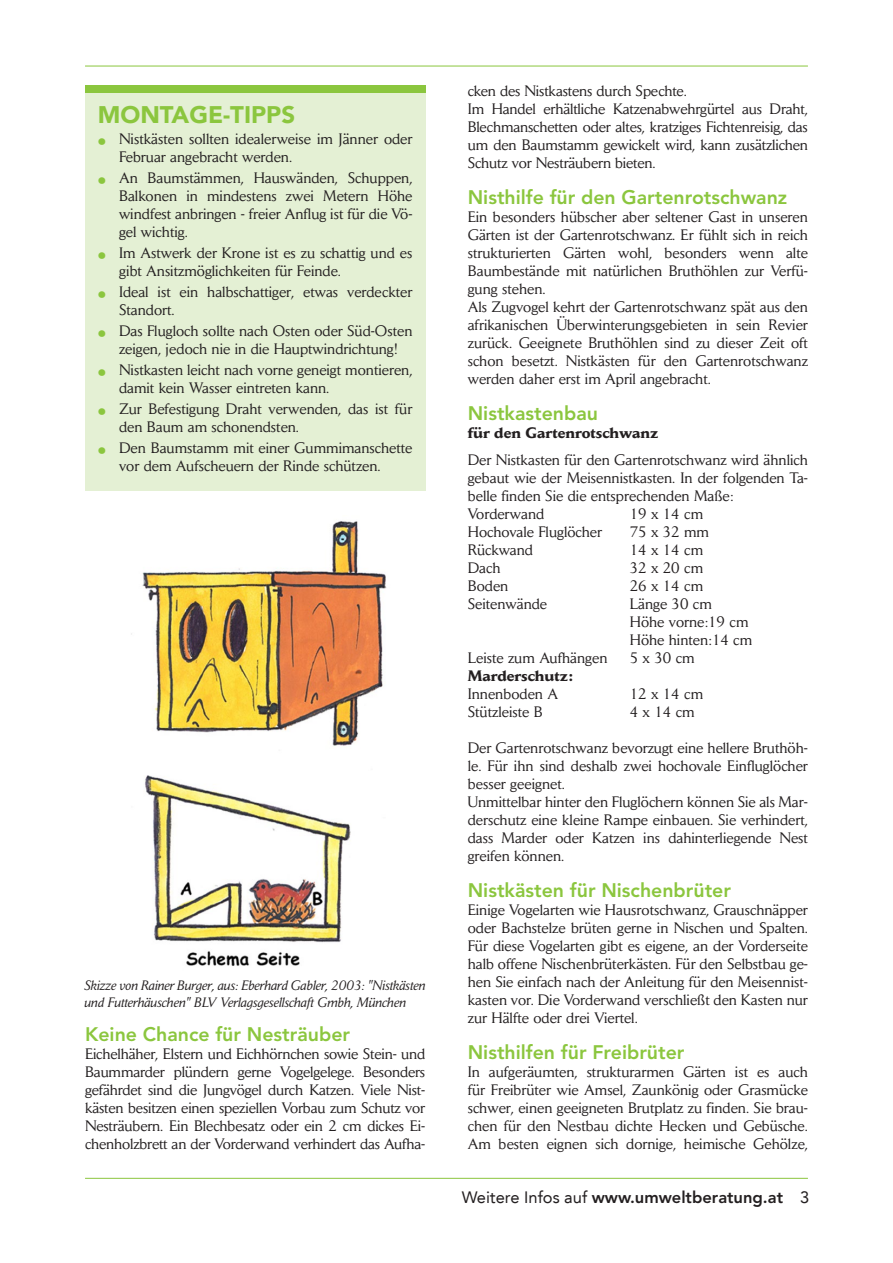
<style>
.page{position:relative;width:893px;height:1263px;background:#fff}
.page>*{position:absolute;margin:0;border:0;box-sizing:border-box;transform-origin:0 0}
.t1{font:900 24px "Avenir LT";color:#8bc63e}
.t2{font:800 19.5px "Avenir LT Std";color:#8bc63e}
.t3{font:800 16.5px "Avenir LT Std";color:#231f20}
.t4{font:16.5px "Avenir LT";color:#231f20}
.t5{font:15px/18px "Daily News BQ";color:#231f20;text-align:justify}
.t6{font:700 15px "Daily News BQ";color:#231f20}
.t7{font:italic 13.5px/16.2px "Daily News BQ";color:#231f20}
.s1{font-size:31.5px;color:#8bc63e}
.s2{font-family:"Avenir LT";font-weight:400}
</style>
<div class="page">
<hr style="left:85px;top:66px;width:723px;height:1px;background:#8bc63e">
<hr style="left:85px;top:1178px;width:723px;height:1px;background:#8bc63e">
<div style="left:85px;top:92px;width:340px;height:399px;background:#e4f0d4"></div>
<div style="left:85px;top:85px;width:340px;height:7px;background:#8bc63e"></div>
<img style="left:131px;top:521px;width:256px;height:445px">
<p class="t1" style="left:98px;top:101px;width:199px">MONTAGE-TIPPS</p>
<p class="t5" style="left:119px;top:130px;width:295px;text-indent:-21px"><span class="s1">•</span> Nistkästen sollten idealerweise im Jänner oder<br>Februar angebracht werden.</p>
<p class="t5" style="left:119px;top:169px;width:295px;text-indent:-21px"><span class="s1">•</span> An Baumstämmen, Hauswänden, Schuppen, Balkonen in mindestens zwei Metern Höhe windfest anbringen - freier Anflug ist für die Vö&shy;gel wichtig.</p>
<p class="t5" style="left:119px;top:244px;width:295px;text-indent:-21px"><span class="s1">•</span> Im Astwerk der Krone ist es zu schattig und es gibt Ansitzmöglichkeiten für Feinde.</p>
<p class="t5" style="left:119px;top:283px;width:295px;text-indent:-21px"><span class="s1">•</span> Ideal ist ein halbschattiger, etwas verdeckter<br>Standort.</p>
<p class="t5" style="left:98px;top:322px;width:316px;text-align:center"><span class="s1">•</span> Das Flugloch sollte nach Osten oder Süd-Osten zeigen, jedoch nie in die Hauptwindrichtung!</p>
<p class="t5" style="left:119px;top:361px;width:295px;text-indent:-21px"><span class="s1">•</span> Nistkasten leicht nach vorne geneigt montieren, damit kein Wasser eintreten kann.</p>
<p class="t5" style="left:119px;top:400px;width:295px;text-indent:-21px"><span class="s1">•</span> Zur Befestigung Draht verwenden, das ist für den Baum am schonendsten.</p>
<p class="t5" style="left:119px;top:439px;width:295px;text-indent:-21px"><span class="s1">•</span> Den Baumstamm mit einer Gummimanschette vor dem Aufscheuern der Rinde schützen.</p>
<p class="t7" style="left:84px;top:977px;width:343px">Skizze von Rainer Burger, aus: Eberhard Gabler, 2003: "Nistkästen und Futterhäuschen" BLV Verlagsgesellschaft Gmbh, München</p>
<p class="t2" style="left:85px;top:1023px;width:267px">Keine Chance für Nesträuber</p>
<p class="t5" style="left:85px;top:1044px;width:342px">Eichelhäher, Elstern und Eichhörnchen sowie Stein- und Baummarder plündern gerne Vogelgelege. Besonders gefährdet sind die Jungvögel durch Katzen. Viele Nist&shy;kästen besitzen einen speziellen Vorbau zum Schutz vor Nesträubern. Ein Blechbesatz oder ein 2 cm dickes Ei&shy;chenholzbrett an der Vorderwand verhindert das Aufha-</p>
<p class="t5" style="left:468px;top:82px;width:221px">cken des Nistkastens durch Spechte.</p>
<p class="t5" style="left:468px;top:100px;width:342px">Im Handel erhältliche Katzenabwehrgürtel aus Draht, Blechmanschetten oder altes, kratziges Fichtenreisig, das um den Baumstamm gewickelt wird, kann zusätzlichen Schutz vor Nesträubern bieten.</p>
<p class="t2" style="left:468px;top:186px;width:321px">Nisthilfe für den Gartenrotschwanz</p>
<p class="t5" style="left:468px;top:208px;width:342px">Ein besonders hübscher aber seltener Gast in unseren Gärten ist der Gartenrotschwanz. Er fühlt sich in reich strukturierten Gärten wohl, besonders wenn alte Baumbestände mit natürlichen Bruthöhlen zur Verfü&shy;gung stehen.</p>
<p class="t5" style="left:468px;top:298px;width:342px">Als Zugvogel kehrt der Gartenrotschwanz spät aus den afrikanischen Überwinterungsgebieten in sein Revier zurück. Geeignete Bruthöhlen sind zu dieser Zeit oft schon besetzt. Nistkästen für den Gartenrotschwanz werden daher erst im April angebracht.</p>
<p class="t2" style="left:468px;top:402px;width:132px">Nistkastenbau</p>
<p class="t6" style="left:468px;top:424px;width:192px">für den Gartenrotschwanz</p>
<p class="t5" style="left:468px;top:451px;width:342px">Der Nistkasten für den Gartenrotschwanz wird ähnlich gebaut wie der Meisennistkasten. In der folgenden Ta&shy;belle finden Sie die entsprechenden Maße:</p>
<p class="t5" style="left:468px;top:505px;width:78px">Vorderwand</p>
<p class="t5" style="left:630px;top:505px;width:75px">19 x 14 cm</p>
<p class="t5" style="left:468px;top:523px;width:136px">Hochovale Fluglöcher</p>
<p class="t5" style="left:630px;top:523px;width:81px">75 x 32 mm</p>
<p class="t5" style="left:468px;top:541px;width:67px">Rückwand</p>
<p class="t5" style="left:630px;top:541px;width:75px">14 x 14 cm</p>
<p class="t5" style="left:468px;top:559px;width:34px">Dach</p>
<p class="t5" style="left:630px;top:559px;width:75px">32 x 20 cm</p>
<p class="t5" style="left:468px;top:577px;width:42px">Boden</p>
<p class="t5" style="left:630px;top:577px;width:75px">26 x 14 cm</p>
<p class="t5" style="left:468px;top:595px;width:81px">Seitenwände</p>
<p class="t5" style="left:630px;top:595px;width:84px">Länge 30 cm</p>
<p class="t5" style="left:630px;top:613px;width:120px">Höhe vorne:19 cm</p>
<p class="t5" style="left:630px;top:631px;width:124px">Höhe hinten:14 cm</p>
<p class="t5" style="left:468px;top:649px;width:141px">Leiste zum Aufhängen</p>
<p class="t5" style="left:630px;top:649px;width:66px">5 x 30 cm</p>
<p class="t6" style="left:468px;top:667px;width:107px">Marderschutz:</p>
<p class="t5" style="left:468px;top:685px;width:92px">Innenboden A</p>
<p class="t5" style="left:630px;top:685px;width:75px">12 x 14 cm</p>
<p class="t5" style="left:468px;top:703px;width:76px">Stützleiste B</p>
<p class="t5" style="left:630px;top:703px;width:66px">4 x 14 cm</p>
<p class="t5" style="left:468px;top:739px;width:342px">Der Gartenrotschwanz bevorzugt eine hellere Bruthöh&shy;le. Für ihn sind deshalb zwei hochovale Einfluglöcher besser geeignet.</p>
<p class="t5" style="left:468px;top:793px;width:342px">Unmittelbar hinter den Fluglöchern können Sie als Mar&shy;derschutz eine kleine Rampe einbauen. Sie verhindert, dass Marder oder Katzen ins dahinterliegende Nest greifen können.</p>
<p class="t2" style="left:468px;top:879px;width:265px">Nistkästen für Nischenbrüter</p>
<p class="t5" style="left:468px;top:901px;width:342px">Einige Vogelarten wie Hausrotschwanz, Grauschnäpper oder Bachstelze brüten gerne in Nischen und Spalten.<br>Für diese Vogelarten gibt es eigene, an der Vorderseite halb offene Nischenbrüterkästen. Für den Selbstbau ge&shy;hen Sie einfach nach der Anleitung für den Meisennist&shy;kasten vor. Die Vorderwand verschließt den Kasten nur zur Hälfte oder drei Viertel.</p>
<p class="t2" style="left:468px;top:1041px;width:218px">Nisthilfen für Freibrüter</p>
<p class="t5" style="left:468px;top:1063px;width:342px">In aufgeräumten, strukturarmen Gärten ist es auch für Freibrüter wie Amsel, Zaunkönig oder Grasmücke schwer, einen geeigneten Brutplatz zu finden. Sie brau&shy;chen für den Nestbau dichte Hecken und Gebüsche.<br>Am besten eignen sich dornige, heimische Gehölze,</p>
<p class="t3" style="left:462px;top:1188px;width:323px"><span class="s2">Weitere Infos auf</span> www.umweltberatung.at</p>
<p class="t4" style="left:800px;top:1188px;width:11px">3</p>
</div>
